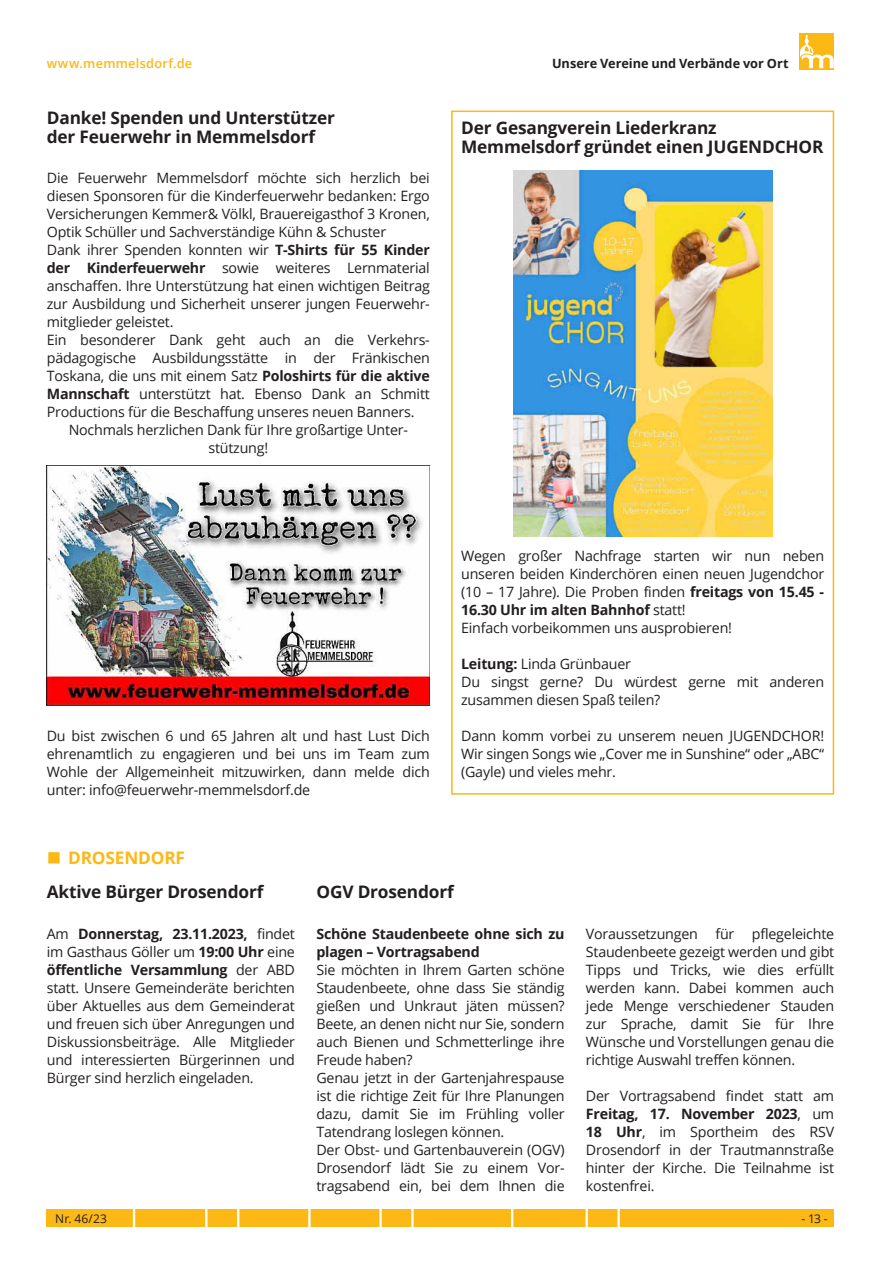
<style>
.page{position:relative;width:881px;height:1263px;background:#fff}
.page>*{position:absolute;margin:0;border:0;box-sizing:border-box;transform-origin:0 0}
.t1{font:700 17.25px/19px "Open Sans";letter-spacing:-.01em;color:#231f20}
.t2{font:700 17.25px "Open Sans";letter-spacing:-.01em;color:#fcb814}
.t3{font:14.25px/18px "Open Sans";letter-spacing:-.015em;color:#231f20;text-align:justify}
.t4{font:700 14.25px/18px "Open Sans";letter-spacing:-.015em;color:#231f20}
.t5{font:700 12.75px "Open Sans";color:#231f20}
.t6{font:600 12.75px "Open Sans";letter-spacing:.02em;color:#fcb814}
.t7{font:12px "Open Sans";letter-spacing:.005em;color:#231f20}
.s1{font-weight:700}
</style>
<div class="page">
<svg style="left:799px;top:34px;width:34px;height:36px"></svg>
<svg style="left:799px;top:35px;width:34px;height:33px"></svg>
<div style="left:47px;top:1210px;width:786px;height:17px;background:#fcb814"></div>
<svg style="left:133px;top:1210px;width:2px;height:17px"></svg>
<svg style="left:205px;top:1210px;width:2px;height:17px"></svg>
<svg style="left:237px;top:1210px;width:2px;height:17px"></svg>
<svg style="left:308px;top:1210px;width:2px;height:17px"></svg>
<svg style="left:379px;top:1210px;width:2px;height:17px"></svg>
<svg style="left:411px;top:1210px;width:2px;height:17px"></svg>
<svg style="left:511px;top:1210px;width:2px;height:17px"></svg>
<svg style="left:585px;top:1210px;width:2px;height:17px"></svg>
<svg style="left:617px;top:1210px;width:2px;height:17px"></svg>
<div style="left:451px;top:111px;width:382px;height:684px;border:2px solid #fcb814"></div>
<img style="left:513px;top:170px;width:258px;height:366px">
<img style="left:47px;top:466px;width:382px;height:240px">
<p class="t6" style="left:47px;top:55px;width:147px">www.memmelsdorf.de</p>
<p class="t1" style="left:47px;top:108px;width:289px">Danke! Spenden und Unterstützer der Feuerwehr in Memmelsdorf</p>
<p class="t3" style="left:47px;top:168px;width:384px">Die Feuerwehr Memmelsdorf möchte sich herzlich bei</p>
<p class="t3" style="left:47px;top:186px;width:384px">diesen Sponsoren für die Kinderfeuerwehr bedanken: Ergo</p>
<p class="t3" style="left:47px;top:204px;width:384px">Versicherungen Kemmer&amp; Völkl, Brauereigasthof 3 Kronen,</p>
<p class="t3" style="left:47px;top:222px;width:341px">Optik Schüller und Sachverständige Kühn &amp; Schuster</p>
<p class="t3" style="left:47px;top:240px;width:384px">Dank ihrer Spenden konnten wir <span class="s1">T-Shirts für 55 Kinder</span></p>
<p class="t3" style="left:47px;top:258px;width:384px"><span class="s1">der Kinderfeuerwehr</span> sowie weiteres Lernmaterial</p>
<p class="t3" style="left:47px;top:276px;width:384px">anschaffen. Ihre Unterstützung hat einen wichtigen Beitrag</p>
<p class="t3" style="left:47px;top:294px;width:384px">zur Ausbildung und Sicherheit unserer jungen Feuerwehr-</p>
<p class="t3" style="left:47px;top:312px;width:128px">mitglieder geleistet.</p>
<p class="t3" style="left:47px;top:330px;width:384px">Ein besonderer Dank geht auch an die Verkehrs-</p>
<p class="t3" style="left:47px;top:348px;width:384px">pädagogische Ausbildungsstätte in der Fränkischen</p>
<p class="t3" style="left:47px;top:366px;width:384px">Toskana, die uns mit einem Satz <span class="s1">Poloshirts für die aktive</span></p>
<p class="t3" style="left:47px;top:384px;width:384px"><span class="s1">Mannschaft</span> unterstützt hat. Ebenso Dank an Schmitt</p>
<p class="t3" style="left:47px;top:402px;width:369px">Productions für die Beschaffung unseres neuen Banners.</p>
<p class="t3" style="left:69px;top:420px;width:341px">Nochmals herzlichen Dank für Ihre großartige Unter-</p>
<p class="t3" style="left:208px;top:438px;width:61px">stützung!</p>
<p class="t5" style="left:552px;top:54px;width:238px">Unsere Vereine und Verbände vor Ort</p>
<p class="t1" style="left:461px;top:118px;width:364px">Der Gesangverein Liederkranz<br>Memmelsdorf gründet einen JUGENDCHOR</p>
<p class="t3" style="left:47px;top:726px;width:384px">Du bist zwischen 6 und 65 Jahren alt und hast Lust Dich ehrenamtlich zu engagieren und bei uns im Team zum Wohle der Allgemeinheit mitzuwirken, dann melde dich unter: info@feuerwehr-memmelsdorf.de</p>
<p class="t2" style="left:47px;top:846px;width:140px">■ DROSENDORF</p>
<p class="t3" style="left:461px;top:546px;width:364px;text-align:left">Wegen großer Nachfrage starten wir nun neben unseren beiden Kinderchören einen neuen Jugendchor (10 – 17 Jahre). Die Proben finden <span class="s1">freitags von 15.45 - 16.30 Uhr im alten Bahnhof</span> statt!<br>Einfach vorbeikommen uns ausprobieren!</p>
<p class="t3" style="left:461px;top:654px;width:364px;text-align:left"><span class="s1">Leitung:</span> Linda Grünbauer<br>Du singst gerne? Du würdest gerne mit anderen zusammen diesen Spaß teilen?</p>
<p class="t3" style="left:461px;top:726px;width:364px">Dann komm vorbei zu unserem neuen JUGENDCHOR!<br>Wir singen Songs wie „Cover me in Sunshine“ oder „ABC“ (Gayle) und vieles mehr.</p>
<p class="t1" style="left:47px;top:882px;width:218px">Aktive Bürger Drosendorf</p>
<p class="t3" style="left:47px;top:924px;width:249px">Am <span class="s1">Donnerstag, 23.11.2023,</span> findet im Gasthaus Göller um <span class="s1">19:00 Uhr</span> eine <span class="s1">öffentliche Versammlung</span> der ABD statt. Unsere Gemeinderäte berichten über Aktuelles aus dem Gemeinderat und freuen sich über Anregungen und Diskussionsbeiträge. Alle Mitglieder und interessierten Bürgerinnen und Bürger sind herzlich eingeladen.</p>
<p class="t1" style="left:316px;top:882px;width:139px">OGV Drosendorf</p>
<p class="t4" style="left:316px;top:924px;width:249px">Schöne Staudenbeete ohne sich zu plagen – Vortragsabend</p>
<p class="t3" style="left:316px;top:960px;width:250px;text-align:left">Sie möchten in Ihrem Garten schöne Staudenbeete, ohne dass Sie ständig gießen und Unkraut jäten müssen?<br>Beete, an denen nicht nur Sie, sondern auch Bienen und Schmetterlinge ihre Freude haben?<br>Genau jetzt in der Gartenjahrespause ist die richtige Zeit für Ihre Planungen dazu, damit Sie im Frühling voller Tatendrang loslegen können.<br>Der Obst- und Gartenbauverein (OGV)<br>Drosendorf lädt Sie zu einem Vor&shy;tragsabend ein, bei dem Ihnen die</p>
<p class="t3" style="left:585px;top:924px;width:250px">Voraussetzungen für pflegeleichte Staudenbeete gezeigt werden und gibt Tipps und Tricks, wie dies erfüllt werden kann. Dabei kommen auch jede Menge verschiedener Stauden zur Sprache, damit Sie für Ihre Wünsche und Vorstellungen genau die richtige Auswahl treffen können.</p>
<p class="t3" style="left:585px;top:1086px;width:250px">Der Vortragsabend findet statt am <span class="s1">Freitag, 17. November 2023</span>, um <span class="s1">18 Uhr</span>, im Sportheim des RSV Drosendorf in der Trautmannstraße hinter der Kirche. Die Teilnahme ist kostenfrei.</p>
<p class="t7" style="left:55px;top:1211px;width:53px">Nr. 46/23</p>
<p class="t7" style="left:801px;top:1211px;width:28px">- 13 -</p>
</div>
